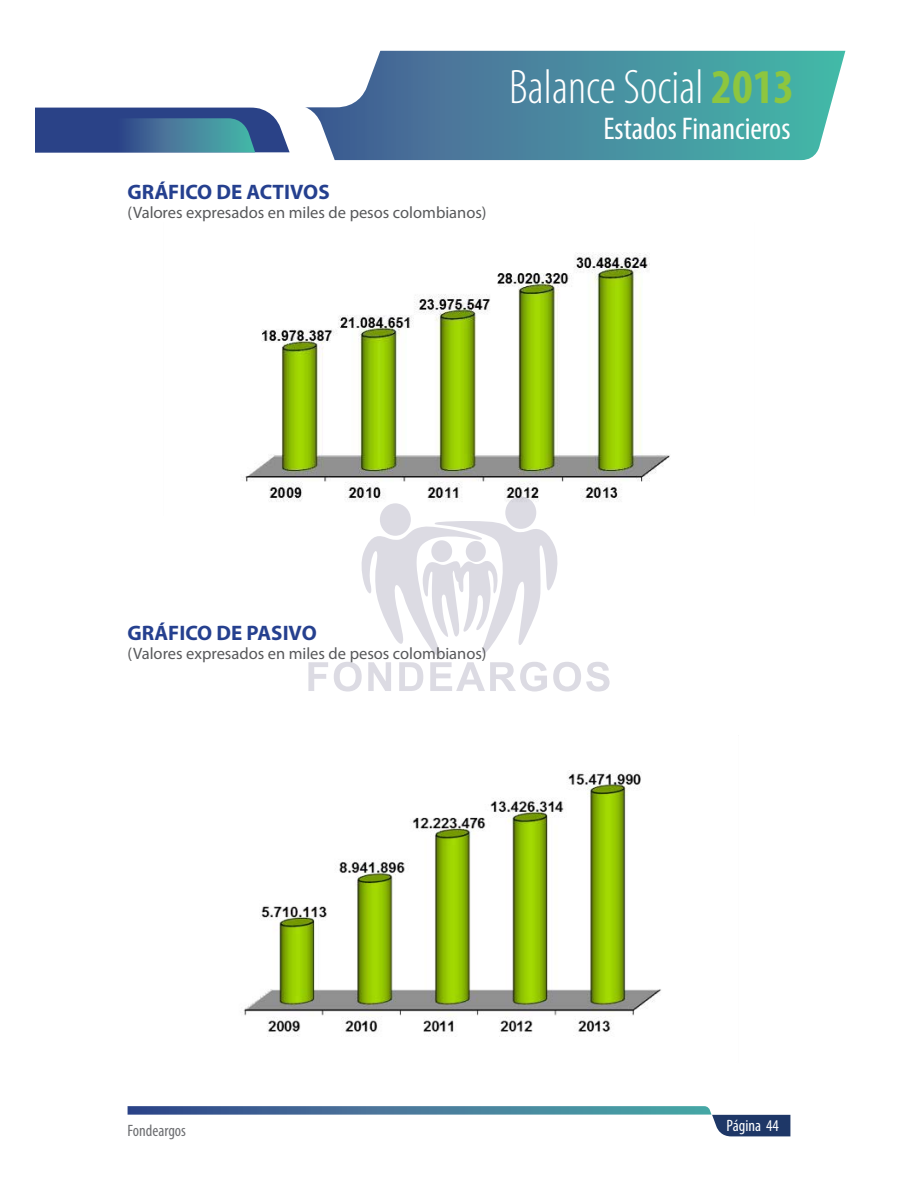
<style>
.page{position:relative;width:918px;height:1188px;background:#fff}
.page>*{position:absolute;margin:0;border:0;box-sizing:border-box;transform-origin:0 0}
.t1{font:300 condensed 48.75px "Myriad Pro";color:#fff}
.t2{font:condensed 31.5px "Myriad Pro";color:#fff}
.t3{font:700 21px "Myriad Pro";color:#25408f}
.t4{font:16.5px "Myriad Pro";color:#58595b}
.t5{font:condensed 16.5px "Myriad Pro";color:#6d6e71}
.t6{font:condensed 16.5px "Myriad Pro";color:#fff}
.s1{font-weight:700;color:#8dc63f}
</style>
<div class="page">
<svg style="left:403px;top:51px;width:442px;height:109px;background:#4d95a3"></svg>
<svg style="left:35px;top:50px;width:368px;height:111px"></svg>
<svg style="left:128px;top:1106px;width:662px;height:30px"></svg>
<div style="left:505px;top:496px;width:31px;height:33px;background:#dcdbe3;border-radius:50%"></div>
<div style="left:380px;top:503px;width:31px;height:33px;background:#dcdbe3;border-radius:50%"></div>
<svg style="left:308px;top:662px;width:20px;height:29px"></svg>
<svg style="left:334px;top:521px;width:276px;height:171px"></svg>
<img style="left:245px;top:253px;width:425px;height:262px">
<img style="left:243px;top:770px;width:418px;height:267px">
<p class="t3" style="left:128px;top:180px;width:204px">GRÁFICO DE ACTIVOS</p>
<p class="t4" style="left:128px;top:204px;width:361px">(Valores expresados en miles de pesos colombianos(</p>
<h1 class="t1" style="left:509px;top:60px;width:287px">Balance Social <span class="s1">2013</span></h1>
<h2 class="t2" style="left:603px;top:111px;width:189px">Estados Financieros</h2>
<p class="t3" style="left:128px;top:621px;width:191px">GRÁFICO DE PASIVO</p>
<p class="t4" style="left:128px;top:645px;width:361px">(Valores expresados en miles de pesos colombianos(</p>
<p class="t5" style="left:128px;top:1122px;width:60px">Fondeargos</p>
<p class="t6" style="left:727px;top:1116px;width:54px">Página 44</p>
</div>
